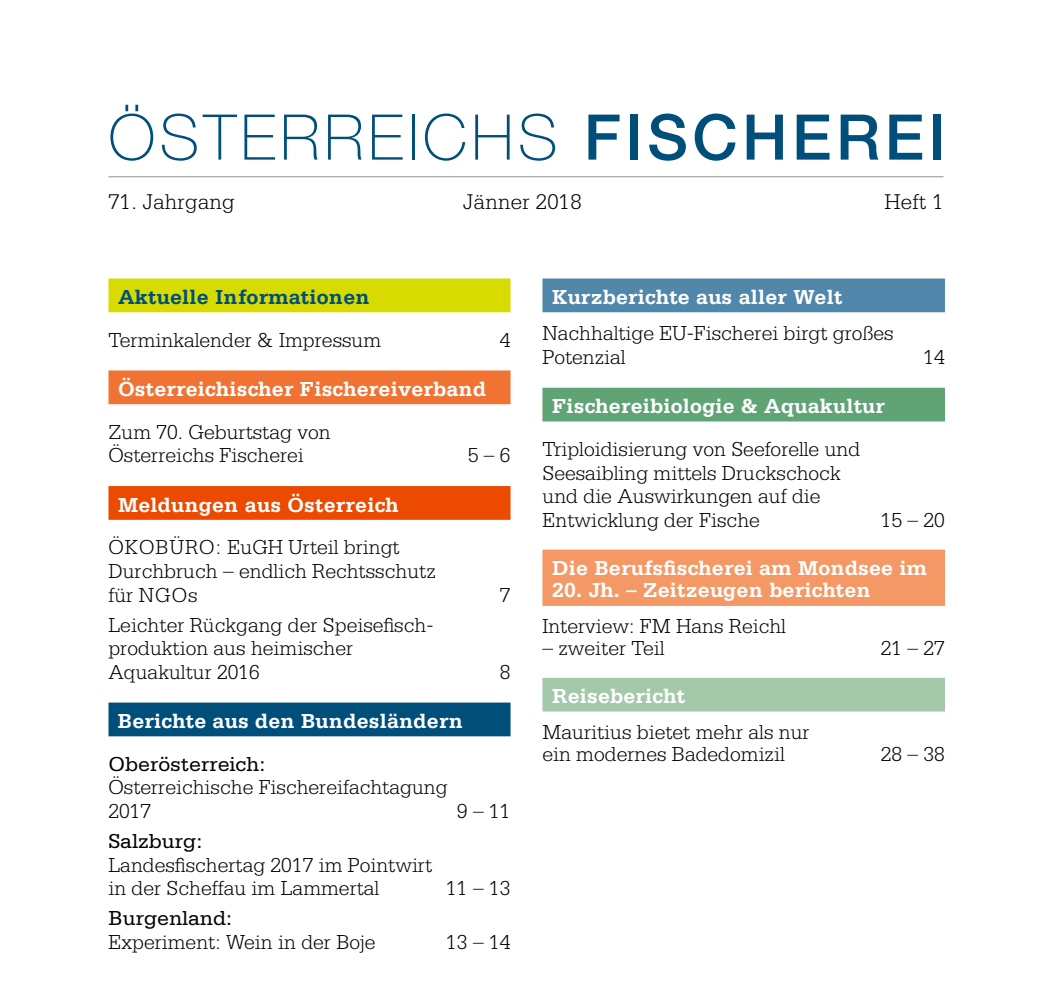
<style>
.page{position:relative;width:1053px;height:1004px;background:#fff}
.page>*{position:absolute;margin:0;border:0;box-sizing:border-box;transform-origin:0 0}
.t1{font:100 63px "Helvetica Neue";letter-spacing:.07em;color:#004f7b}
.t2{font:300 22.5px "Serifa";letter-spacing:.01em;color:#000}
.t3{font:300 21.38px/23.6px "Serifa";color:#000}
.t4{font:700 21.38px "Serifa";letter-spacing:.01em;color:#fff}
.t5{font:21.38px "Serifa";color:#000}
.t6{font:700 21.38px "Serifa";letter-spacing:.01em;color:#004f7b}
.s1{font-weight:500}
</style>
<div class="page">
<hr style="left:108px;top:176px;width:835px;height:1px;background:#9d9e9e">
<div style="left:108px;top:278px;width:402px;height:34px;background:#d7db00"></div>
<div style="left:108px;top:370px;width:402px;height:34px;background:#f07334"></div>
<div style="left:108px;top:486px;width:402px;height:34px;background:#eb4a00"></div>
<div style="left:108px;top:702px;width:402px;height:34px;background:#004f7b"></div>
<div style="left:542px;top:278px;width:402px;height:34px;background:#5087ab"></div>
<div style="left:542px;top:388px;width:402px;height:33px;background:#60a374"></div>
<div style="left:542px;top:549px;width:402px;height:57px;background:#f49865"></div>
<div style="left:542px;top:677px;width:402px;height:34px;background:#a4c8aa"></div>
<h1 class="t1" style="left:108px;top:102px;width:839px">ÖSTERREICHS <span class="s1">FISCHEREI</span></h1>
<p class="t2" style="left:108px;top:189px;width:128px">71. Jahrgang</p>
<p class="t2" style="left:463px;top:189px;width:119px">Jänner 2018</p>
<p class="t2" style="left:884px;top:189px;width:61px">Heft 1</p>
<p class="t6" style="left:118px;top:284px;width:253px">Aktuelle Informationen</p>
<p class="t3" style="left:108px;top:328px;width:274px">Terminkalender &amp; Impressum</p>
<p class="t3" style="left:500px;top:328px;width:12px">4</p>
<p class="t4" style="left:118px;top:376px;width:369px">Österreichischer Fischereiverband</p>
<p class="t3" style="left:108px;top:420px;width:224px">Zum 70. Geburtstag von<br>Österreichs Fischerei</p>
<p class="t3" style="left:467px;top:443px;width:44px">5 – 6</p>
<p class="t4" style="left:118px;top:492px;width:282px">Meldungen aus Österreich</p>
<p class="t3" style="left:108px;top:535px;width:329px">ÖKOBÜRO: EuGH Urteil bringt<br>Durchbruch – endlich Rechtsschutz für NGOs</p>
<p class="t3" style="left:108px;top:612px;width:326px">Leichter Rückgang der Speisefisch&shy;produktion aus heimischer<br>Aquakultur 2016</p>
<p class="t3" style="left:499px;top:582px;width:12px">7</p>
<p class="t3" style="left:499px;top:660px;width:12px">8</p>
<p class="t4" style="left:118px;top:708px;width:346px">Berichte aus den Bundesländern</p>
<p class="t5" style="left:108px;top:752px;width:158px">Oberösterreich:</p>
<p class="t3" style="left:108px;top:775px;width:341px">Österreichische Fischereifachtagung<br>2017</p>
<p class="t3" style="left:457px;top:799px;width:55px">9 – 11</p>
<p class="t5" style="left:108px;top:829px;width:95px">Salzburg:</p>
<p class="t3" style="left:108px;top:852px;width:325px">Landesfischertag 2017 im Pointwirt in der Scheffau im Lammertal</p>
<p class="t3" style="left:446px;top:876px;width:66px">11 – 13</p>
<p class="t5" style="left:108px;top:906px;width:125px">Burgenland:</p>
<p class="t3" style="left:108px;top:930px;width:269px">Experiment: Wein in der Boje</p>
<p class="t3" style="left:446px;top:930px;width:66px">13 – 14</p>
<p class="t4" style="left:552px;top:284px;width:292px">Kurzberichte aus aller Welt</p>
<p class="t3" style="left:542px;top:321px;width:352px">Nachhaltige EU-Fischerei birgt großes<br>Potenzial</p>
<p class="t3" style="left:923px;top:345px;width:23px">14</p>
<p class="t4" style="left:552px;top:393px;width:334px">Fischereibiologie &amp; Aquakultur</p>
<p class="t3" style="left:542px;top:437px;width:319px">Triploidisierung von Seeforelle und<br>Seesaibling mittels Druckschock und die Auswirkungen auf die<br>Entwicklung der Fische</p>
<p class="t3" style="left:880px;top:508px;width:66px">15 – 20</p>
<p class="t4" style="left:552px;top:555px;width:376px">Die Berufsfischerei am Mondsee im</p>
<p class="t4" style="left:552px;top:578px;width:320px">20. Jh. – Zeitzeugen berichten</p>
<p class="t3" style="left:542px;top:613px;width:245px">Interview: FM Hans Reichl</p>
<p class="t3" style="left:542px;top:636px;width:123px">– zweiter Teil</p>
<p class="t3" style="left:880px;top:636px;width:66px">21 – 27</p>
<p class="t4" style="left:552px;top:683px;width:134px">Reisebericht</p>
<p class="t3" style="left:542px;top:720px;width:269px;line-height:22.5px">Mauritius bietet mehr als nur ein modernes Badedomizil</p>
<p class="t3" style="left:880px;top:742px;width:66px">28 – 38</p>
</div>
